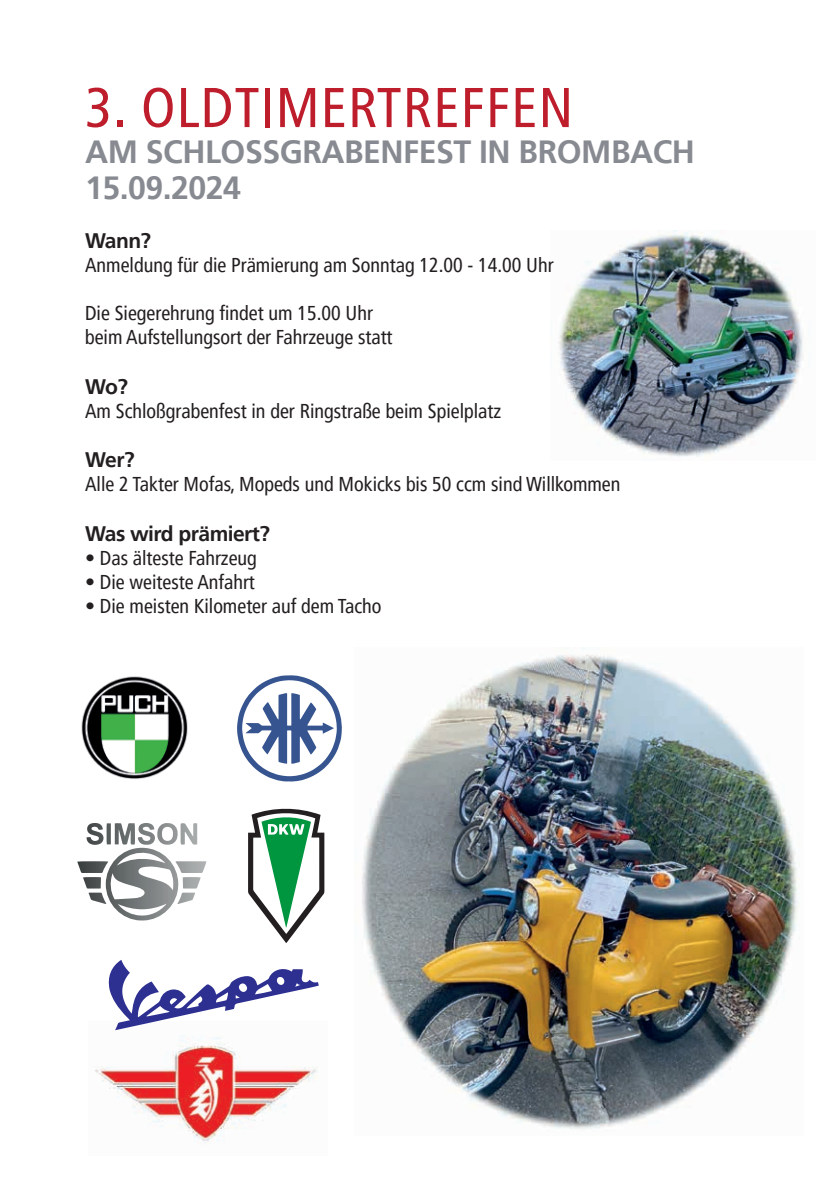
<style>
.page{position:relative;width:840px;height:1191px;background:#fff}
.page>*{position:absolute;margin:0;border:0;box-sizing:border-box;transform-origin:0 0}
.t1{font:condensed 56px "Frutiger LT Pro";letter-spacing:.025em;color:#be1d2c}
.t2{font:700 32px "Frutiger LT Pro";letter-spacing:-.015em;color:#878a91}
.t3{font:700 21px "Frutiger LT Pro";letter-spacing:-.025em;color:#231f20}
.t4{font:condensed 20px "Frutiger LT Pro";color:#231f20}
</style>
<div class="page">
<img style="left:558px;top:230px;width:245px;height:227px">
<img style="left:362px;top:647px;width:438px;height:482px">
<img style="left:95px;top:1030px;width:223px;height:114px">
<svg style="left:237px;top:675px;width:105px;height:106px"></svg>
<img style="left:81px;top:676px;width:107px;height:103px">
<svg style="left:86px;top:823px;width:111px;height:22px"></svg>
<svg style="left:248px;top:808px;width:76px;height:135px"></svg>
<svg style="left:108px;top:960px;width:210px;height:70px"></svg>
<p class="t1" style="left:85px;top:75px;width:489px">3. OLDTIMERTREFFEN</p>
<p class="t2" style="left:85px;top:133px;width:611px">AM SCHLOSSGRABENFEST IN BROMBACH</p>
<p class="t2" style="left:85px;top:169px;width:157px">15.09.2024</p>
<p class="t3" style="left:85px;top:228px;width:67px">Wann?</p>
<p class="t4" style="left:85px;top:254px;width:470px">Anmeldung für die Prämierung am Sonntag 12.00 - 14.00 Uhr</p>
<p class="t4" style="left:85px;top:302px;width:289px">Die Siegerehrung findet um 15.00 Uhr</p>
<p class="t4" style="left:85px;top:326px;width:309px">beim Aufstellungsort der Fahrzeuge statt</p>
<p class="t3" style="left:85px;top:374px;width:44px">Wo?</p>
<p class="t4" style="left:85px;top:399px;width:417px">Am Schloßgrabenfest in der Ringstraße beim Spielplatz</p>
<p class="t3" style="left:85px;top:447px;width:51px">Wer?</p>
<p class="t4" style="left:85px;top:472px;width:536px">Alle 2 Takter Mofas, Mopeds und Mokicks bis 50 ccm sind Willkommen</p>
<p class="t3" style="left:85px;top:521px;width:186px">Was wird prämiert?</p>
<p class="t4" style="left:85px;top:546px;width:173px">• Das älteste Fahrzeug</p>
<p class="t4" style="left:85px;top:570px;width:171px">• Die weiteste Anfahrt</p>
<p class="t4" style="left:85px;top:594px;width:298px">• Die meisten Kilometer auf dem Tacho</p>
</div>
